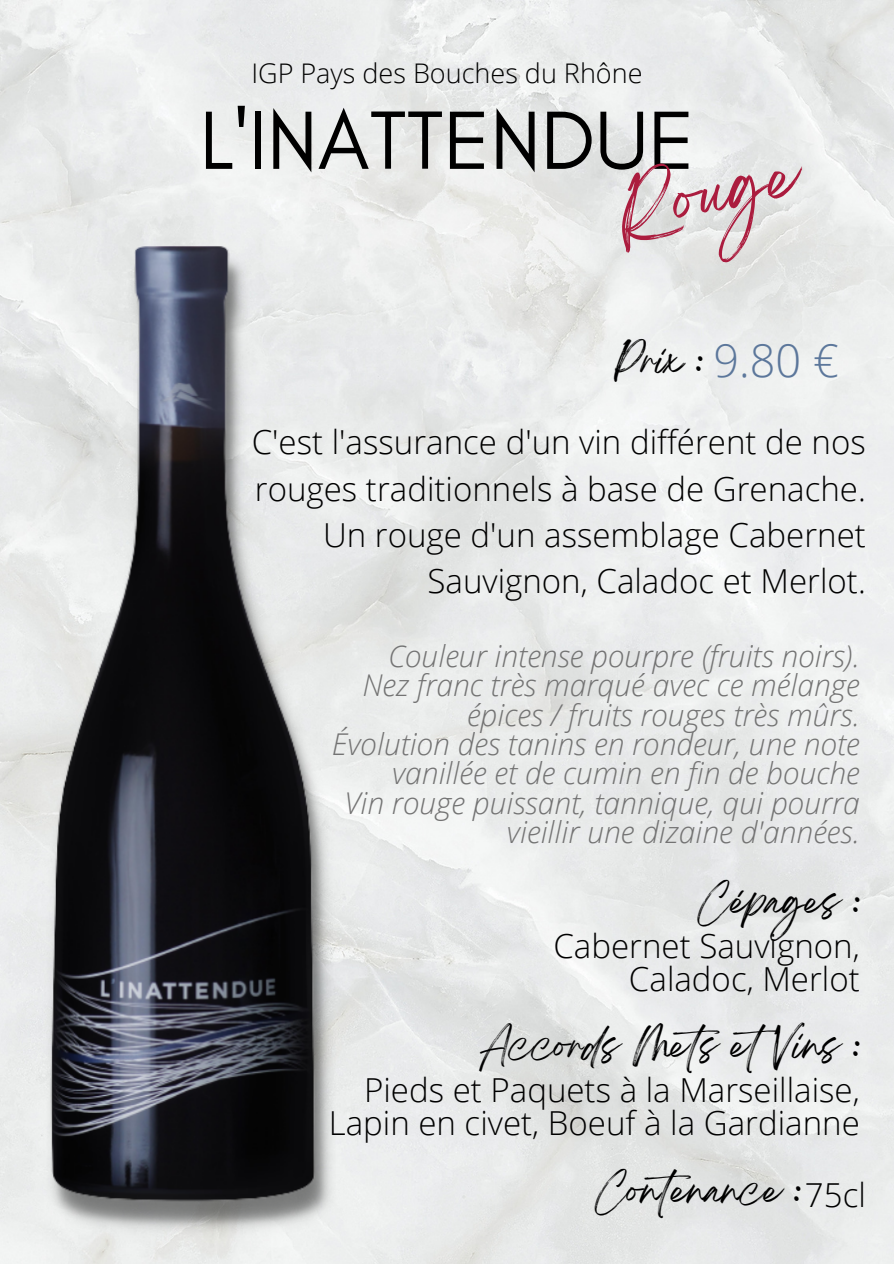
<style>
.page{position:relative;width:894px;height:1264px;background:#fff}
.page>*{position:absolute;margin:0;border:0;box-sizing:border-box;transform-origin:0 0}
.t1{font:84px "Glacial Indifference";color:#000}
.t2{font:60px "Breathing";color:#ab1c3e}
.t3{font:300 33px/46.2px "Open Sans";color:#000;text-align:right}
.t4{font:33px "Breathing";color:#000}
.t5{font:italic 300 30px/29.2px "Open Sans";color:#737373;text-align:right}
.t6{font:300 27px "Open Sans";color:#000}
.s1{font-family:"Open Sans";font-weight:300;font-size:45px;color:#5c779b}
</style>
<div class="page">
<img style="left:0;top:0;width:893px;height:1263px">
<img style="left:44px;top:246px;width:291px;height:991px">
<p class="t6" style="left:251px;top:54px;width:392px">IGP Pays des Bouches du Rhône</p>
<h1 class="t1" style="left:199px;top:89px;width:496px">L'INATTENDUE</h1>
<h2 class="t2" style="left:613px;top:195px;width:186px;rotate:-13deg">Rouge</h2>
<p class="t4" style="left:614px;top:350px;width:225px">Prix : <span class="s1">9.80 €</span></p>
<p class="t3" style="left:252px;top:418px;width:615px">C'est l'assurance d'un vin différent de nos rouges traditionnels à base de Grenache.<br>Un rouge d'un assemblage Cabernet Sauvignon, Caladoc et Merlot.</p>
<p class="t5" style="left:332px;top:640px;width:529px">Couleur intense pourpre (fruits noirs).<br>Nez franc très marqué avec ce mélange épices / fruits rouges très mûrs.<br>Évolution des tanins en rondeur, une note vanillée et de cumin en fin de bouche<br>Vin rouge puissant, tannique, qui pourra vieillir une dizaine d'années.</p>
<p class="t4" style="left:698px;top:891px;width:163px">Cépages :</p>
<p class="t3" style="left:553px;top:928px;width:308px;line-height:32.7px">Cabernet Sauvignon,<br>Caladoc, Merlot</p>
<p class="t4" style="left:480px;top:1035px;width:381px">Accords Mets etVins :</p>
<p class="t3" style="left:328px;top:1072px;width:532px;line-height:32.7px">Pieds et Paquets à la Marseillaise,<br>Lapin en civet, Boeuf à la Gardianne</p>
<p class="t4" style="left:595px;top:1179px;width:207px">Contenance :</p>
<p class="t3" style="left:804px;top:1171px;width:62px">75cl</p>
</div>
